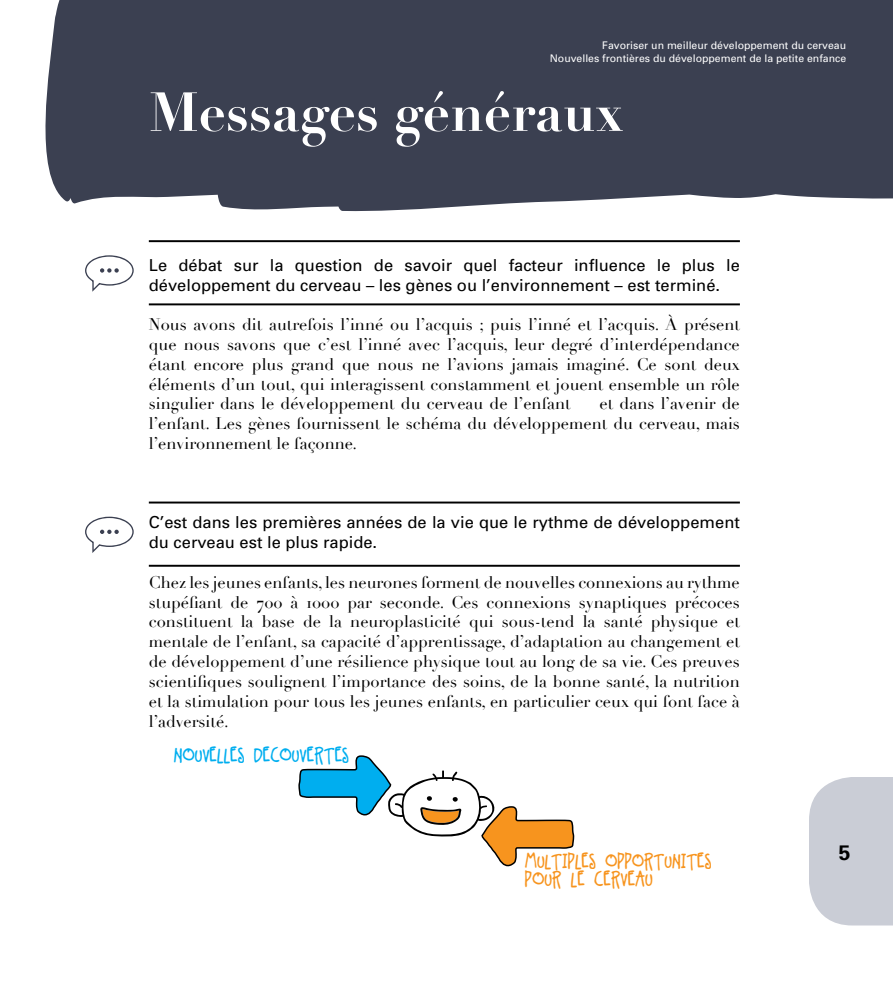
<style>
.page{position:relative;width:893px;height:1000px;background:#fff}
.page>*{position:absolute;margin:0;border:0;box-sizing:border-box;transform-origin:0 0}
.t1{font:700 54px "Didot";color:#fff}
.t2{font:700 21px "Univers";color:#000}
.t3{font:19.5px/18px "A Little Pot";color:#f7941e}
.t4{font:19.5px "A Little Pot";color:#00aeef}
.t5{font:16.5px/19.8px "Didot";color:#000;text-align:justify}
.t6{font:16.5px/19.8px "Univers";color:#000}
.t7{font:10.5px/12.6px "Univers";color:#fff;text-align:right}
</style>
<div class="page">
<svg style="left:809px;top:777px;width:84px;height:148px;background:#cdd0d8"></svg>
<div style="left:45px;top:0;width:848px;height:212px;background:#3b4051"></div>
<svg style="left:85px;top:255px;width:49px;height:36px"></svg>
<hr style="left:149px;top:240px;width:591px;height:2px;background:#000">
<hr style="left:149px;top:303px;width:591px;height:2px;background:#000">
<svg style="left:85px;top:516px;width:49px;height:37px"></svg>
<hr style="left:149px;top:501px;width:591px;height:2px;background:#000">
<hr style="left:149px;top:564px;width:591px;height:2px;background:#000">
<svg style="left:298px;top:755px;width:277px;height:112px"></svg>
<p class="t7" style="left:550px;top:39px;width:298px">Favoriser un meilleur développement du cerveau<br>Nouvelles frontières du développement de la petite enfance</p>
<h1 class="t1" style="left:149px;top:78px;width:476px">Messages généraux</h1>
<p class="t6" style="left:149px;top:255px;width:593px">Le débat sur la question de savoir quel facteur influence le plus le développement du cerveau – les gènes ou l’environnement – est terminé.</p>
<p class="t5" style="left:149px;top:315px;width:593px">Nous avons dit autrefois l’inné ou l’acquis ; puis l’inné et l’acquis. À présent que nous savons que c’est l’inné avec l’acquis, leur degré d’interdépendance étant encore plus grand que nous ne l’avions jamais imaginé. Ce sont deux éléments d’un tout, qui interagissent constamment et jouent ensemble un rôle singulier dans le développement du cerveau de l’enfant — et dans l’avenir de l’enfant. Les gènes fournissent le schéma du développement du cerveau, mais l’environnement le façonne.</p>
<p class="t6" style="left:149px;top:512px;width:593px">C’est dans les premières années de la vie que le rythme de développement du cerveau est le plus rapide.</p>
<p class="t5" style="left:149px;top:572px;width:593px">Chez les jeunes enfants, les neurones forment de nouvelles connexions au rythme stupéfiant de 700 à 1000 par seconde. Ces connexions synaptiques précoces constituent la base de la neuroplasticité qui sous-tend la santé physique et mentale de l’enfant, sa capacité d’apprentissage, d’adaptation au changement et de développement d’une résilience physique tout au long de sa vie. Ces preuves scientifiques soulignent l’importance des soins, de la bonne santé, la nutrition et la stimulation pour tous les jeunes enfants, en particulier ceux qui font face à l’adversité.</p>
<p class="t4" style="left:174px;top:745px;width:177px">NOUVELLES DECOUVERTES</p>
<p class="t3" style="left:525px;top:852px;width:189px">MULTIPLES OPPORTUNITESÉ<br>POUR LE CERVEAU</p>
<p class="t2" style="left:839px;top:838px;width:13px">5</p>
</div>
